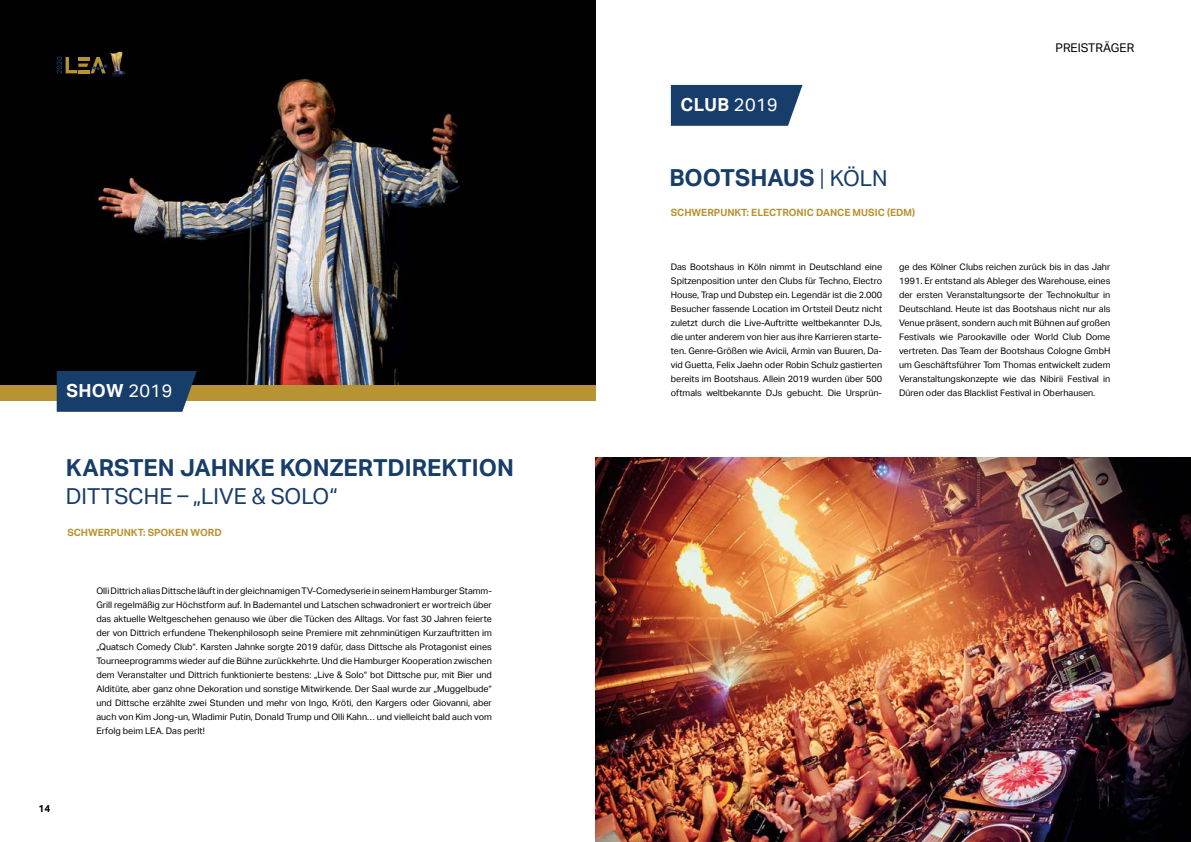
<style>
.page{position:relative;width:1191px;height:842px;background:#fff}
.page>*{position:absolute;margin:0;border:0;box-sizing:border-box;transform-origin:0 0}
.t1{font:700 23.4px "Aktiv Grotesk";color:#173d6a}
.t2{font:22px "Aktiv Grotesk";color:#173d6a}
.t3{font:700 18px "Aktiv Grotesk";letter-spacing:.025em;color:#fff}
.t4{font:12px "Aktiv Grotesk";color:#000}
.t5{font:700 10px "Aktiv Grotesk";color:#b79333}
.t6{font:700 10px "Aktiv Grotesk";color:#000}
.t7{font:9px/14px "Aktiv Grotesk";color:#000;text-align:justify}
.s1{font-weight:400}
.s2{font-weight:300}
.s3{font-weight:400;font-size:22px}
</style>
<div class="page">
<img style="left:0;top:1px;width:595px;height:384px">
<svg style="left:57px;top:57px;width:50px;height:17px"></svg>
<div style="left:0;top:385px;width:595px;height:15px;background:#b79333"></div>
<svg style="left:57px;top:371px;width:140px;height:41px;background:#21446c"></svg>
<svg style="left:671px;top:85px;width:131px;height:41px;background:#234772"></svg>
<img style="left:595px;top:458px;width:596px;height:384px">
<h3 class="t3" style="left:66px;top:381px;width:108px">SHOW <span class="s1">2019</span></h3>
<h1 class="t1" style="left:66px;top:454px;width:449px">KARSTEN JAHNKE KONZERTDIREKTION</h1>
<h2 class="t2" style="left:66px;top:484px;width:273px">DITTSCHE – „LIVE &amp; SOLO“</h2>
<p class="t5" style="left:67px;top:527px;width:156px">SCHWERPUNKT: SPOKEN WORD</p>
<p class="t7" style="left:96px;top:584px;width:397px">Olli Dittrich alias Dittsche läuft in der gleichnamigen TV-Comedyserie in seinem Hamburger Stamm-Grill regelmäßig zur Höchstform auf. In Bademantel und Latschen schwadroniert er wortreich über das aktuelle Weltgeschehen genauso wie über die Tücken des Alltags. Vor fast 30 Jahren feierte der von Dittrich erfundene Thekenphilosoph seine Premiere mit zehnminütigen Kurzauftritten im „Quatsch Comedy Club“. Karsten Jahnke sorgte 2019 dafür, dass Dittsche als Protagonist eines Tourneeprogramms wieder auf die Bühne zurückkehrte. Und die Hamburger Kooperation zwischen dem Veranstalter und Dittrich funktionierte bestens: „Live &amp; Solo“ bot Dittsche pur, mit Bier und Alditüte, aber ganz ohne Dekoration und sonstige Mitwirkende. Der Saal wurde zur „Muggelbude“ und Dittsche erzählte zwei Stunden und mehr von Ingo, Kröti, den Kargers oder Giovanni, aber auch von Kim Jong-un, Wladimir Putin, Donald Trump und Olli Kahn… und vielleicht bald auch vom Erfolg beim LEA. Das perlt!</p>
<p class="t6" style="left:38px;top:803px;width:13px">14</p>
<h3 class="t3" style="left:680px;top:95px;width:99px">CLUB <span class="s1">2019</span></h3>
<h1 class="t1" style="left:669px;top:164px;width:220px">BOOTSHAUS <span class="s2">|</span> <span class="s3">KÖLN</span></h1>
<p class="t5" style="left:671px;top:207px;width:246px">SCHWERPUNKT: ELECTRONIC DANCE MUSIC (EDM)</p>
<h3 class="t4" style="left:1055px;top:40px;width:80px">PREISTRÄGER</h3>
<p class="t7" style="left:671px;top:260px;width:213px">Das Bootshaus in Köln nimmt in Deutschland eine Spitzenposition unter den Clubs für Techno, Electro House, Trap und Dubstep ein. Legendär ist die 2.000<br>Besucher fassende Location im Ortsteil Deutz nicht zuletzt durch die Live-Auftritte weltbekannter DJs, die unter anderem von hier aus ihre Karrieren starte&shy;ten. Genre-Größen wie Avicii, Armin van Buuren, Da&shy;vid Guetta, Felix Jaehn oder Robin Schulz gastierten bereits im Bootshaus. Allein 2019 wurden über 500 oftmals weltbekannte DJs gebucht. Die Ursprün-</p>
<p class="t7" style="left:899px;top:260px;width:213px">ge des Kölner Clubs reichen zurück bis in das Jahr 1991. Er entstand als Ableger des Warehouse, eines der ersten Veranstaltungsorte der Technokultur in Deutschland. Heute ist das Bootshaus nicht nur als Venue präsent, sondern auch mit Bühnen auf großen Festivals wie Parookaville oder World Club Dome vertreten. Das Team der Bootshaus Cologne GmbH um Geschäftsführer Tom Thomas entwickelt zudem Veranstaltungskonzepte wie das Nibirii Festival in Düren oder das Blacklist Festival in Oberhausen.</p>
</div>
